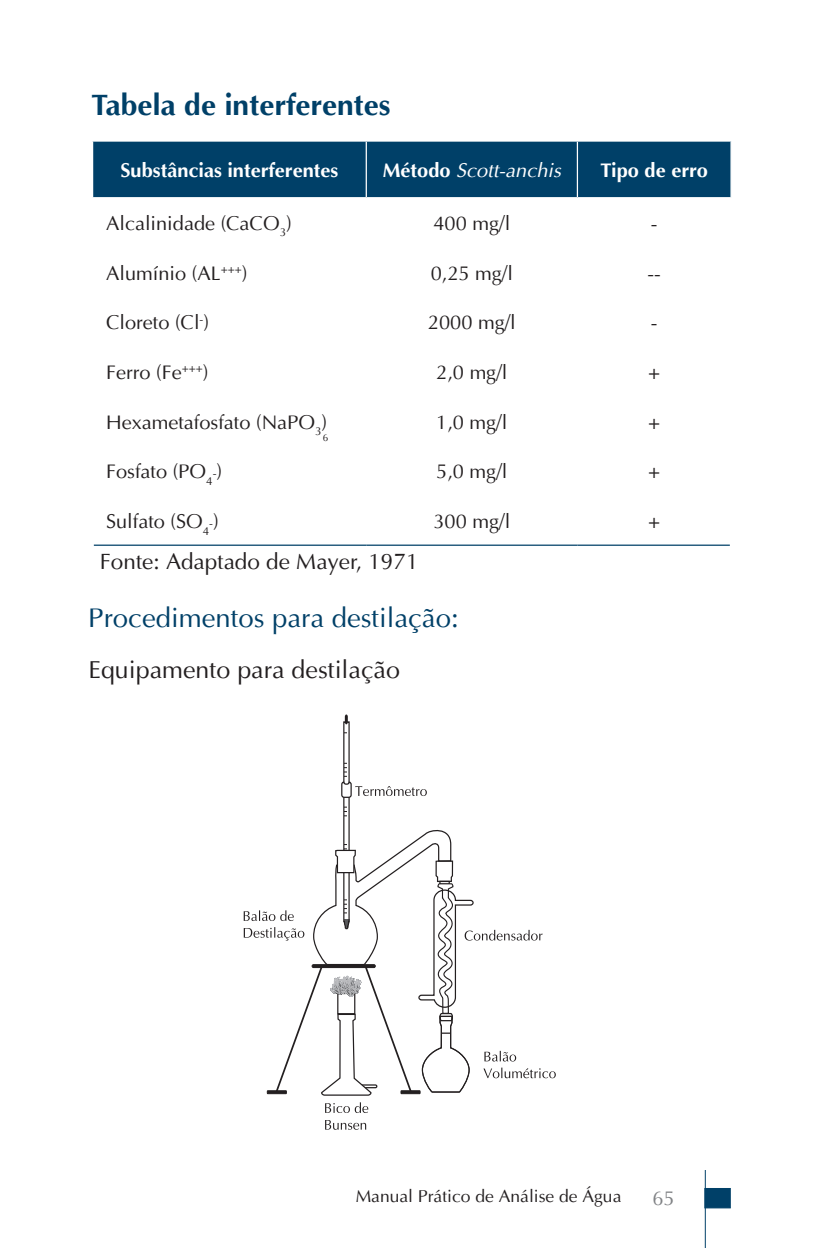
<style>
.page{position:relative;width:823px;height:1248px;background:#fff}
.page>*{position:absolute;margin:0;border:0;box-sizing:border-box;transform-origin:0 0}
.t1{font:700 30px "Ottawa";color:#004068}
.t2{font:27.5px "Ottawa Plain";color:#004068}
.t3{font:25px "Ottawa Plain";color:#231f20}
.t4{font:22.5px "Ottawa Plain";color:#231f20}
.t5{font:20px "Ottawa Plain";color:#231f20}
.t6{font:700 20px "Ottawa";color:#fff}
.t7{font:italic 20px "Ottawa";color:#fff}
.t8{font:20px "Ottawa Plain";color:#808285}
.t9{font:17.5px "Ottawa Plain";color:#231f20}
.t10{font:11.5px "Ottawa Plain";color:#231f20}
.t11{font:10px "Ottawa Plain";color:#231f20}
.s1{font-weight:700;font-style:normal}
.s2{font-size:20px}
</style>
<div class="page">
<div style="left:704px;top:1188px;width:25px;height:19px;background:#004068"></div>
<hr style="left:704px;top:1169px;width:1px;height:78px;background:#004068">
<div style="left:93px;top:142px;width:637px;height:55px;background:#004068"></div>
<hr style="left:365px;top:142px;width:1px;height:55px;background:#fff">
<hr style="left:576px;top:142px;width:1px;height:55px;background:#fff">
<hr style="left:94px;top:544px;width:272px;height:2px;background:#004068">
<hr style="left:366px;top:544px;width:211px;height:2px;background:#004068">
<hr style="left:577px;top:544px;width:152px;height:2px;background:#004068">
<svg style="left:325px;top:1102px;width:43px;height:27px"></svg>
<svg style="left:243px;top:714px;width:312px;height:382px"></svg>
<h1 class="t1" style="left:91px;top:86px;width:300px">Tabela de interferentes</h1>
<p class="t6" style="left:120px;top:158px;width:219px">Substâncias interferentes</p>
<p class="t7" style="left:382px;top:158px;width:179px"><span class="s1">Método</span> Scott-anchis</p>
<p class="t6" style="left:600px;top:158px;width:109px">Tipo de erro</p>
<p class="t5" style="left:106px;top:211px;width:187px">Alcalinidade (CaCO<sub>3</sub>)</p>
<p class="t5" style="left:433px;top:211px;width:78px">400 mg/l</p>
<p class="t5" style="left:650px;top:211px;width:8px">-</p>
<p class="t5" style="left:106px;top:261px;width:143px">Alumínio (AL<sup>+++</sup>)</p>
<p class="t5" style="left:430px;top:261px;width:84px">0,25 mg/l</p>
<p class="t5" style="left:647px;top:261px;width:15px">--</p>
<p class="t5" style="left:106px;top:311px;width:104px">Cloreto (Cl<sup>-</sup>)</p>
<p class="t5" style="left:427px;top:311px;width:89px">2000 mg/l</p>
<p class="t5" style="left:650px;top:311px;width:8px">-</p>
<p class="t5" style="left:106px;top:360px;width:104px">Ferro (Fe<sup>+++</sup>)</p>
<p class="t5" style="left:436px;top:360px;width:73px">2,0 mg/l</p>
<p class="t5" style="left:647px;top:360px;width:14px">+</p>
<p class="t5" style="left:106px;top:410px;width:222px">Hexametafosfato (NaPO<sub>3</sub>)</p>
<p class="t5" style="left:436px;top:410px;width:73px">1,0 mg/l</p>
<p class="t5" style="left:647px;top:410px;width:14px">+</p>
<p class="t5" style="left:106px;top:459px;width:108px">Fosfato (PO<sub>4</sub></p>
<p class="t10" style="left:212px;top:466px;width:11px">-<span class="s2">)</span></p>
<p class="t5" style="left:436px;top:459px;width:73px">5,0 mg/l</p>
<p class="t5" style="left:647px;top:459px;width:14px">+</p>
<p class="t5" style="left:106px;top:509px;width:105px">Sulfato (SO<sub>4</sub></p>
<p class="t10" style="left:209px;top:516px;width:11px">-<span class="s2">)</span></p>
<p class="t5" style="left:433px;top:509px;width:78px">300 mg/l</p>
<p class="t5" style="left:647px;top:509px;width:14px">+</p>
<p class="t4" style="left:100px;top:548px;width:320px">Fonte: Adaptado de Mayer, 1971</p>
<h2 class="t2" style="left:88px;top:601px;width:371px">Procedimentos para destilação:</h2>
<p class="t3" style="left:88px;top:654px;width:313px">Equipamento para destilação</p>
<p class="t11" style="left:322px;top:431px;width:7px">6</p>
<p class="t9" style="left:355px;top:1185px;width:267px">Manual Prático de Análise de Água</p>
<p class="t8" style="left:652px;top:1185px;width:24px">65</p>
</div>
